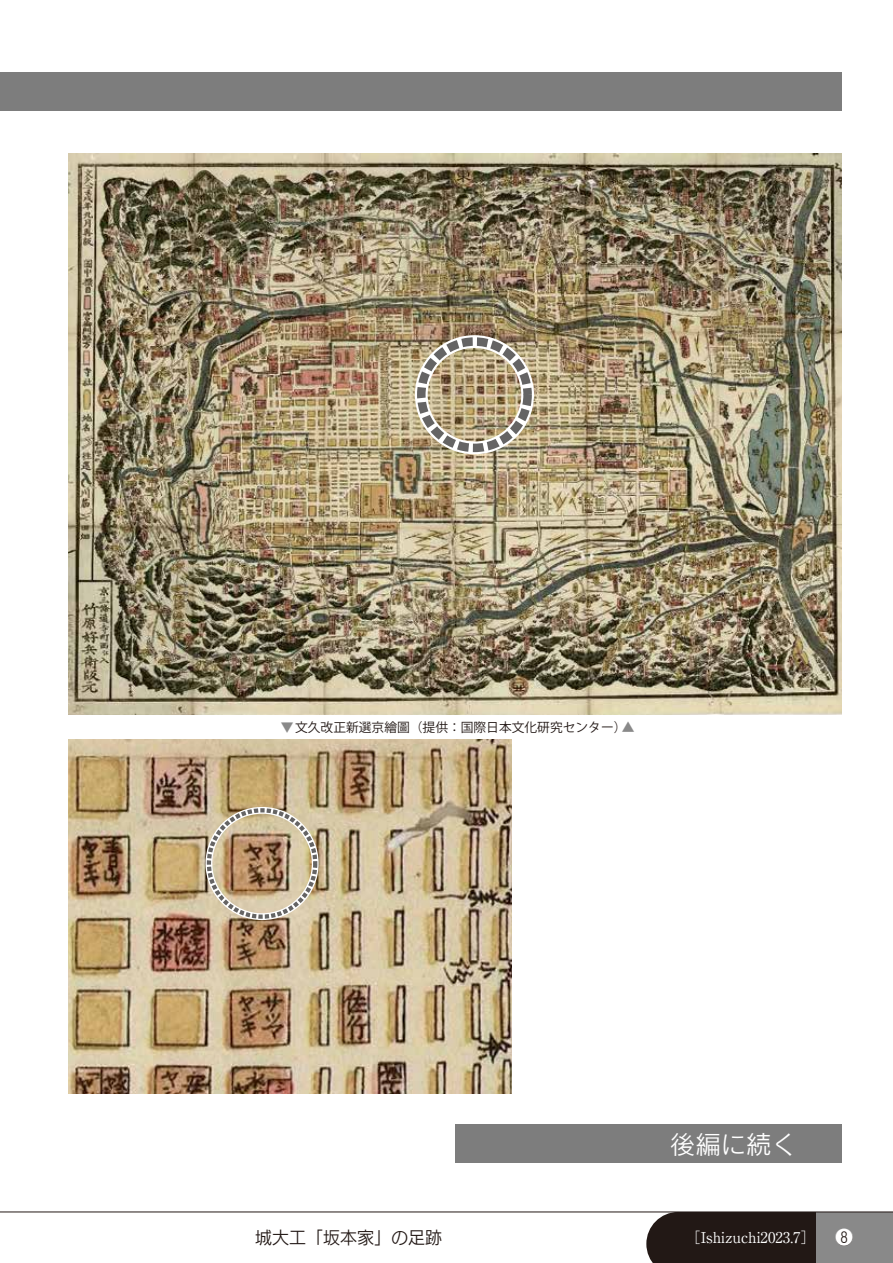
<style>
.page{position:relative;width:893px;height:1263px;background:#fff}
.page>*{position:absolute;margin:0;border:0;box-sizing:border-box;transform-origin:0 0}
.t1{font:25.5px "Rodin Pro M 90 msp RKSJ H";color:#fff}
.t2{font:16.95px "New Rodin Pro M 90 msp RKSJ H";color:#221815}
.t3{font:14.85px "Ryumin Pro Regular 90 msp RKSJ H";color:#fff}
.t4{font:12.75px "Koz Go Pro Regular 90 msp RKSJ H";color:#221815}
.s1{color:#898989}
.s2{font-family:"Shin M Go Pro Light 90 msp RKSJ H";font-size:18px}
</style>
<div class="page">
<img style="left:68px;top:153px;width:774px;height:561px">
<div style="left:415px;top:335px;width:119px;height:119px;border:13px solid #fff;border-radius:50%"></div>
<div style="left:417px;top:337px;width:115px;height:115px;border:9px dashed #656464;border-radius:50%"></div>
<div style="left:678px;top:1212px;width:138px;height:51px;background:#221815"></div>
<div style="left:816px;top:1212px;width:77px;height:51px;background:#898989"></div>
<svg style="left:646px;top:1212px;width:32px;height:51px;background:#453d3a"></svg>
<hr style="left:0;top:1211px;width:893px;height:1px;background:#221815">
<div style="left:0;top:72px;width:842px;height:39px;background:#7d7d7d"></div>
<div style="left:836px;top:1229px;width:17px;height:17px;background:#221815;border-radius:50%"></div>
<img style="left:68px;top:740px;width:443px;height:354px">
<div style="left:455px;top:1125px;width:387px;height:38px;background:#7d7d7d"></div>
<div style="left:206px;top:807px;width:113px;height:113px;border:7px solid #fff;border-radius:50%"></div>
<div style="left:207px;top:808px;width:110px;height:111px;border:4px dashed #656464;border-radius:50%"></div>
<p class="t4" style="left:281px;top:719px;width:355px"><span class="s1">▼</span>文久改正新選京繪圖（提供：国際日本文化研究センター）<span class="s1">▲</span></p>
<h1 class="t1" style="left:670px;top:1127px;width:129px">後編に続く</h1>
<h2 class="t2" style="left:255px;top:1223px;width:188px">城大工「坂本家」の足跡</h2>
<p class="t3" style="left:686px;top:1226px;width:169px">［Ishizuchi2023.7］ <span class="s2">❽</span></p>
</div>
